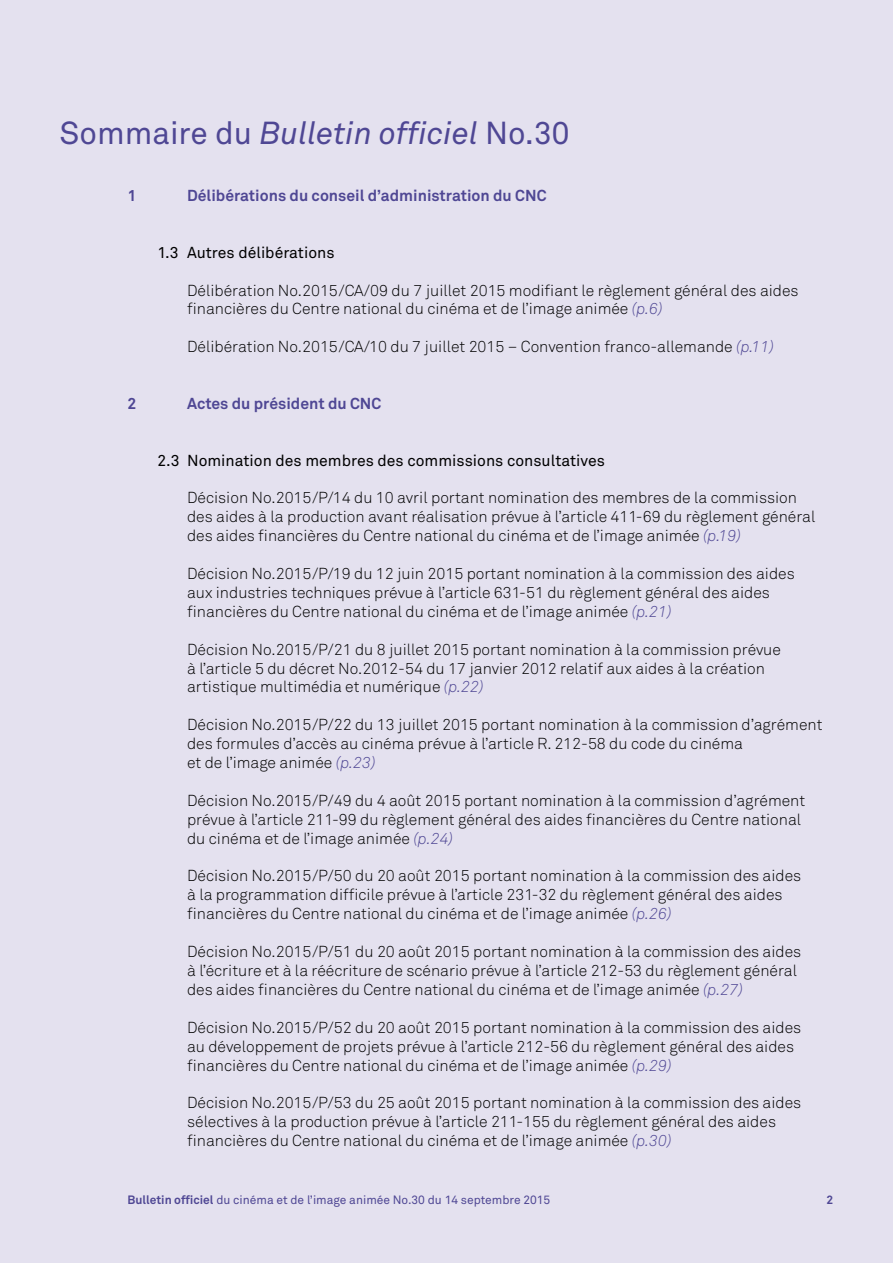
<style>
.page{position:relative;width:893px;height:1263px;background:#e4e1ef}
.page>*{position:absolute;margin:0;border:0;box-sizing:border-box;transform-origin:0 0}
.t1{font:italic 31.5px "Akkurat";color:#4f4794}
.t2{font:300 15.75px/18.9px "Akkurat";color:#000}
.t3{font:15.75px "Akkurat";color:#000}
.t4{font:700 15.75px "Akkurat";color:#4f4794}
.t5{font:12px "Akkurat";color:#4f4794}
.t6{font:700 12px "Akkurat";color:#4f4794}
.s1{font-style:normal}
.s2{font-style:italic;color:#4f4794}
.s3{font-weight:700}
</style>
<div class="page">
<h1 class="t1" style="left:60px;top:113px;width:511px"><span class="s1">Sommaire du</span> Bulletin officiel <span class="s1">No.30</span></h1>
<p class="t4" style="left:128px;top:186px;width:10px">1</p>
<p class="t4" style="left:187px;top:186px;width:361px">Délibérations du conseil d’administration du CNC</p>
<p class="t3" style="left:157px;top:242px;width:179px">1.3 Autres délibérations</p>
<p class="t2" style="left:187px;top:280px;width:613px">Délibération No.2015/CA/09 du 7 juillet 2015 modifiant le règlement général des aides financières du Centre national du cinéma et de l’image animée <span class="s2">(p.6)</span></p>
<p class="t2" style="left:187px;top:337px;width:588px">Délibération No.2015/CA/10 du 7 juillet 2015 – Convention franco-allemande <span class="s2">(p.11)</span></p>
<p class="t4" style="left:128px;top:393px;width:10px">2</p>
<p class="t4" style="left:187px;top:393px;width:196px">Actes du président du CNC</p>
<p class="t3" style="left:157px;top:450px;width:449px">2.3 Nomination des membres des commissions consultatives</p>
<p class="t2" style="left:187px;top:488px;width:630px">Décision No.2015/P/14 du 10 avril portant nomination des membres de la commission des aides à la production avant réalisation prévue à l’article 411-69 du règlement général des aides financières du Centre national du cinéma et de l’image animée <span class="s2">(p.19)</span></p>
<p class="t2" style="left:187px;top:564px;width:609px">Décision No.2015/P/19 du 12 juin 2015 portant nomination à la commission des aides aux industries techniques prévue à l’article 631-51 du règlement général des aides financières du Centre national du cinéma et de l’image animée <span class="s2">(p.21)</span></p>
<p class="t2" style="left:187px;top:639px;width:595px">Décision No.2015/P/21 du 8 juillet 2015 portant nomination à la commission prévue à l’article 5 du décret No.2012-54 du 17 janvier 2012 relatif aux aides à la création artistique multimédia et numérique <span class="s2">(p.22)</span></p>
<p class="t2" style="left:187px;top:715px;width:637px">Décision No.2015/P/22 du 13 juillet 2015 portant nomination à la commission d’agrément des formules d’accès au cinéma prévue à l’article R. 212-58 du code du cinéma<br>et de l’image animée <span class="s2">(p.23)</span></p>
<p class="t2" style="left:187px;top:791px;width:620px">Décision No.2015/P/49 du 4 août 2015 portant nomination à la commission d’agrément prévue à l’article 211-99 du règlement général des aides financières du Centre national du cinéma et de l’image animée <span class="s2">(p.24)</span></p>
<p class="t2" style="left:187px;top:866px;width:616px">Décision No.2015/P/50 du 20 août 2015 portant nomination à la commission des aides à la programmation difficile prévue à l’article 231-32 du règlement général des aides financières du Centre national du cinéma et de l’image animée <span class="s2">(p.26)</span></p>
<p class="t2" style="left:187px;top:942px;width:616px">Décision No.2015/P/51 du 20 août 2015 portant nomination à la commission des aides à l’écriture et à la réécriture de scénario prévue à l’article 212-53 du règlement général des aides financières du Centre national du cinéma et de l’image animée <span class="s2">(p.27)</span></p>
<p class="t2" style="left:187px;top:1017px;width:616px">Décision No.2015/P/52 du 20 août 2015 portant nomination à la commission des aides au développement de projets prévue à l’article 212-56 du règlement général des aides financières du Centre national du cinéma et de l’image animée <span class="s2">(p.29)</span></p>
<p class="t2" style="left:187px;top:1093px;width:616px">Décision No.2015/P/53 du 25 août 2015 portant nomination à la commission des aides sélectives à la production prévue à l’article 211-155 du règlement général des aides financières du Centre national du cinéma et de l’image animée <span class="s2">(p.30)</span></p>
<p class="t5" style="left:128px;top:1192px;width:424px"><span class="s3">Bulletin officiel</span> du cinéma et de l’image animée No.30 du 14 septembre 2015</p>
<p class="t6" style="left:827px;top:1192px;width:8px">2</p>
</div>
